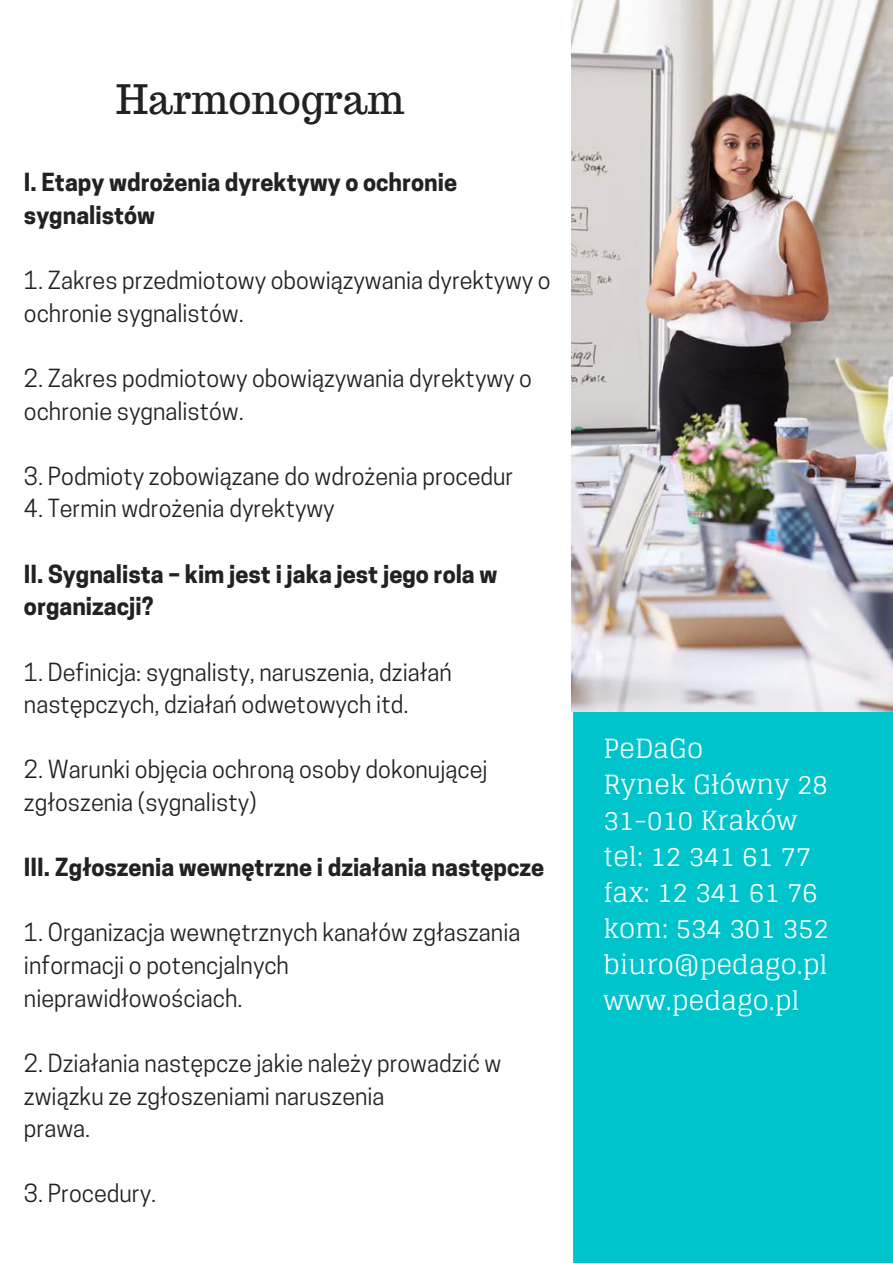
<style>
.page{position:relative;width:893px;height:1264px;background:#fff}
.page>*{position:absolute;margin:0;border:0;box-sizing:border-box;transform-origin:0 0}
.t1{font:39.6px "Trocchi";color:#222}
.t2{font:26.4px/36px "Glegoo";color:#fff}
.t3{font:23.4px/32.5px "Cooper Hewitt";color:#222}
.t4{font:700 23.4px/32.5px "Cooper Hewitt";color:#222}
</style>
<div class="page">
<img style="left:571px;top:0;width:321px;height:712px">
<div style="left:573px;top:711px;width:319px;height:551px;background:#00c4cc"></div>
<h1 class="t1" style="left:116px;top:74px;width:290px">Harmonogram</h1>
<p class="t4" style="left:24px;top:169px;width:434px">I. Etapy wdrożenia dyrektywy o ochronie sygnalistów</p>
<p class="t3" style="left:24px;top:267px;width:528px">1. Zakres przedmiotowy obowiązywania dyrektywy o ochronie sygnalistów.</p>
<p class="t3" style="left:24px;top:365px;width:509px">2. Zakres podmiotowy obowiązywania dyrektywy o ochronie sygnalistów.</p>
<p class="t3" style="left:24px;top:463px;width:491px">3. Podmioty zobowiązane do wdrożenia procedur</p>
<p class="t3" style="left:24px;top:495px;width:312px">4. Termin wdrożenia dyrektywy</p>
<p class="t4" style="left:24px;top:560px;width:475px">II. Sygnalista – kim jest i jaka jest jego rola w organizacji?</p>
<p class="t3" style="left:24px;top:658px;width:429px">1. Definicja: sygnalisty, naruszenia, działań następczych, działań odwetowych itd.</p>
<p class="t3" style="left:24px;top:756px;width:465px">2. Warunki objęcia ochroną osoby dokonującej zgłoszenia (sygnalisty)</p>
<p class="t4" style="left:24px;top:854px;width:521px">III. Zgłoszenia wewnętrzne i działania następcze</p>
<p class="t3" style="left:24px;top:919px;width:498px">1. Organizacja wewnętrznych kanałów zgłaszania informacji o potencjalnych<br>nieprawidłowościach.</p>
<p class="t3" style="left:24px;top:1049px;width:479px">2. Działania następcze jakie należy prowadzić w związku ze zgłoszeniami naruszenia<br>prawa.</p>
<p class="t3" style="left:24px;top:1180px;width:134px">3. Procedury.</p>
<p class="t2" style="left:603px;top:731px;width:227px">PeDaGo<br>Rynek Główny 28<br>31-010 Kraków tel: 12 341 61 77 fax: 12 341 61 76 kom: 534 301 352 biuro@pedago.pl www.pedago.pl</p>
</div>
